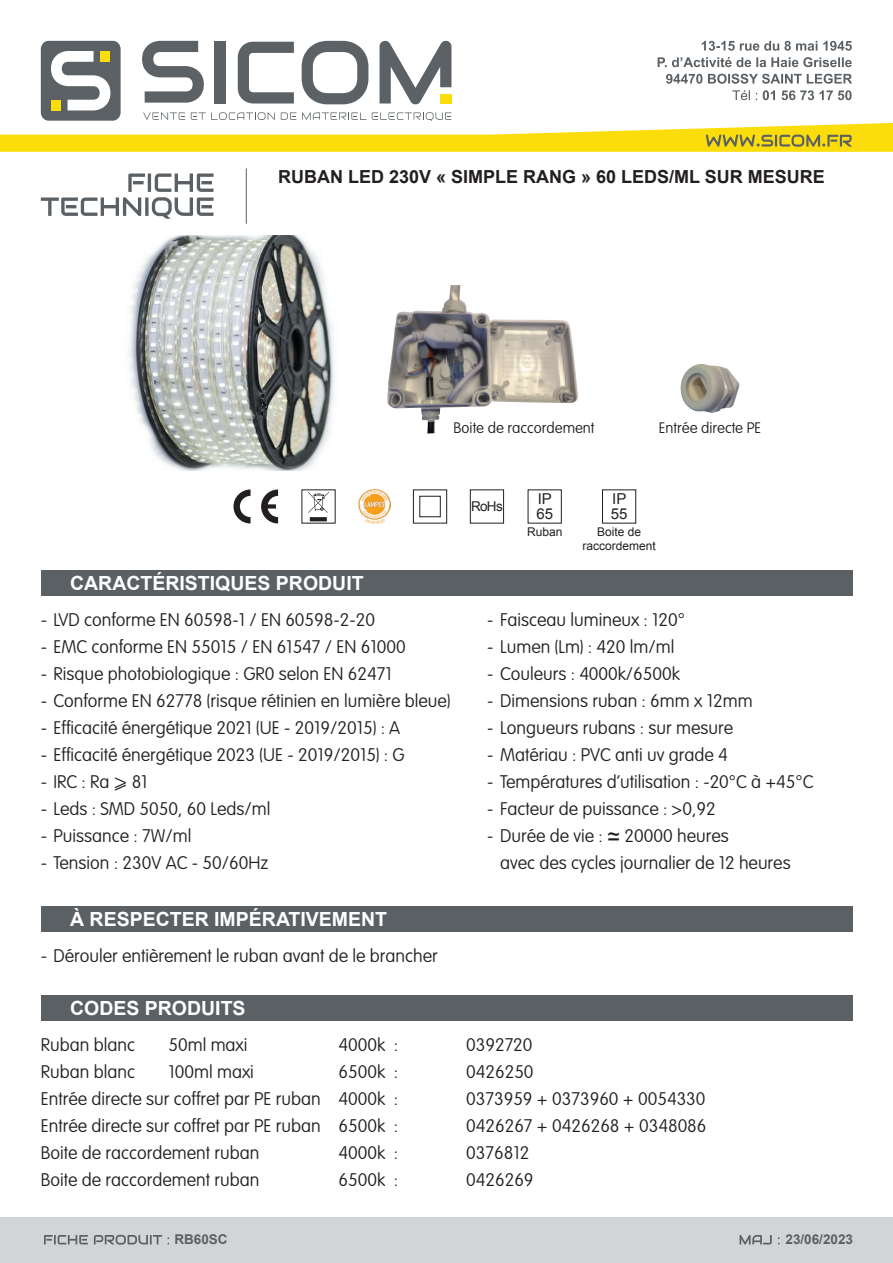
<style>
.page{position:relative;width:893px;height:1263px;background:#fff}
.page>*{position:absolute;margin:0;border:0;box-sizing:border-box;transform-origin:0 0}
.t1{font:700 19.5px "Arial";color:#fff}
.t2{font:100 18px/27px "VAG Rounded Std";color:#231f20}
.t3{font:700 18px "Arial";color:#231f20}
.t4{font:100 15px "VAG Rounded Std";color:#231f20}
.t5{font:15px/15px "Arial";color:#231f20}
.t6{font:700 13.5px "Arial";color:#5b6064}
.t7{font:13.5px "Arial";color:#231f20}
.t8{font:12px/14.4px "Arial";color:#231f20;text-align:center}
.s1{font-family:"Cambria Math";font-weight:400}
.s2{font-family:"Arial Unicode MS";font-weight:400;font-size:22.5px}
</style>
<div class="page">
<div style="left:0;top:1217px;width:893px;height:46px;background:#d3d4d6"></div>
<svg style="left:740px;top:1235px;width:40px;height:9px"></svg>
<svg style="left:41px;top:173px;width:172px;height:46px"></svg>
<div style="left:41px;top:570px;width:811px;height:25px;background:#5b6064"></div>
<svg style="left:0;top:41px;width:893px;height:111px"></svg>
<hr style="left:246px;top:168px;width:1px;height:56px;background:#5b6064">
<svg style="left:44px;top:1235px;width:125px;height:9px"></svg>
<svg style="left:233px;top:489px;width:45px;height:34px"></svg>
<svg style="left:308px;top:492px;width:21px;height:29px"></svg>
<div style="left:602px;top:489px;width:34px;height:34px;border:1px solid #231f20"></div>
<div style="left:413px;top:489px;width:34px;height:34px;border:1px solid #231f20"></div>
<div style="left:419px;top:496px;width:22px;height:21px;border:1px solid #231f20"></div>
<div style="left:470px;top:489px;width:34px;height:34px;border:1px solid #231f20"></div>
<img style="left:359px;top:489px;width:31px;height:35px">
<img style="left:128px;top:235px;width:206px;height:235px">
<div style="left:41px;top:906px;width:811px;height:25px;background:#5b6064"></div>
<img style="left:681px;top:364px;width:58px;height:49px">
<img style="left:387px;top:285px;width:191px;height:148px">
<div style="left:41px;top:995px;width:811px;height:25px;background:#5b6064"></div>
<p class="t3" style="left:278px;top:164px;width:548px">RUBAN LED 230V « SIMPLE RANG » 60 LEDS/ML SUR MESURE</p>
<p class="t4" style="left:453px;top:419px;width:143px">Boite de raccordement</p>
<p class="t4" style="left:659px;top:419px;width:104px">Entrée directe PE</p>
<p class="t1" style="left:70px;top:569px;width:295px">CARACTÉRISTIQUES PRODUIT</p>
<p class="t2" style="left:41px;top:607px;width:336px">- LVD conforme EN 60598-1 / EN 60598-2-20</p>
<p class="t2" style="left:41px;top:634px;width:366px">- EMC conforme EN 55015 / EN 61547 / EN 61000</p>
<p class="t2" style="left:41px;top:661px;width:352px">- Risque photobiologique : GR0 selon EN 62471</p>
<p class="t2" style="left:41px;top:688px;width:411px">- Conforme EN 62778 (risque rétinien en lumière bleue)</p>
<p class="t2" style="left:41px;top:715px;width:361px">- Efficacité énergétique 2021 (UE - 2019/2015) : A</p>
<p class="t2" style="left:41px;top:742px;width:365px">- Efficacité énergétique 2023 (UE - 2019/2015) : G</p>
<p class="t2" style="left:41px;top:769px;width:108px">- IRC : Ra <span class="s1">⩾</span> 81</p>
<p class="t2" style="left:41px;top:796px;width:231px">- Leds : SMD 5050, 60 Leds/ml</p>
<p class="t2" style="left:41px;top:823px;width:152px">- Puissance : 7W/ml</p>
<p class="t2" style="left:41px;top:850px;width:229px">- Tension : 230V AC - 50/60Hz</p>
<p class="t1" style="left:70px;top:905px;width:319px">À RESPECTER IMPÉRATIVEMENT</p>
<p class="t2" style="left:41px;top:943px;width:398px">- Dérouler entièrement le ruban avant de le brancher</p>
<p class="t1" style="left:70px;top:994px;width:177px">CODES PRODUITS</p>
<p class="t7" style="left:471px;top:498px;width:33px">RoHs</p>
<p class="t5" style="left:536px;top:492px;width:18px">IP<br>65</p>
<p class="t5" style="left:611px;top:492px;width:18px">IP<br>55</p>
<p class="t8" style="left:527px;top:525px;width:37px">Ruban</p>
<p class="t8" style="left:582px;top:525px;width:75px">Boite de raccordement</p>
<p class="t2" style="left:487px;top:607px;width:199px">- Faisceau lumineux : 120°</p>
<p class="t2" style="left:487px;top:634px;width:189px">- Lumen (Lm) : 420 lm/ml</p>
<p class="t2" style="left:487px;top:661px;width:194px">- Couleurs : 4000k/6500k</p>
<p class="t2" style="left:487px;top:688px;width:267px">- Dimensions ruban : 6mm x 12mm</p>
<p class="t2" style="left:487px;top:715px;width:247px">- Longueurs rubans : sur mesure</p>
<p class="t2" style="left:487px;top:742px;width:242px">- Matériau : PVC anti uv grade 4</p>
<p class="t2" style="left:487px;top:769px;width:328px">- Températures d’utilisation : -20°C à +45°C</p>
<p class="t2" style="left:487px;top:796px;width:230px">- Facteur de puissance : &gt;0,92</p>
<p class="t2" style="left:500px;top:823px;width:292px;text-indent:-13px">- Durée de vie : <span class="s2">≃</span> 20000 heures<br>avec des cycles journalier de 12 heures</p>
<p class="t2" style="left:41px;top:1032px;width:96px">Ruban blanc</p>
<p class="t2" style="left:168px;top:1032px;width:81px">50ml maxi</p>
<p class="t2" style="left:338px;top:1032px;width:61px">4000k :</p>
<p class="t2" style="left:466px;top:1032px;width:68px">0392720</p>
<p class="t2" style="left:41px;top:1059px;width:96px">Ruban blanc</p>
<p class="t2" style="left:168px;top:1059px;width:87px">100ml maxi</p>
<p class="t2" style="left:338px;top:1059px;width:61px">6500k :</p>
<p class="t2" style="left:466px;top:1059px;width:69px">0426250</p>
<p class="t2" style="left:41px;top:1086px;width:359px">Entrée directe sur coffret par PE ruban 4000k :</p>
<p class="t2" style="left:466px;top:1086px;width:241px">0373959 + 0373960 + 0054330</p>
<p class="t2" style="left:41px;top:1113px;width:359px">Entrée directe sur coffret par PE ruban 6500k :</p>
<p class="t2" style="left:466px;top:1113px;width:242px">0426267 + 0426268 + 0348086</p>
<p class="t2" style="left:41px;top:1140px;width:220px">Boite de raccordement ruban</p>
<p class="t2" style="left:338px;top:1140px;width:61px">4000k :</p>
<p class="t2" style="left:466px;top:1140px;width:65px">0376812</p>
<p class="t2" style="left:41px;top:1167px;width:220px">Boite de raccordement ruban</p>
<p class="t2" style="left:338px;top:1167px;width:61px">6500k :</p>
<p class="t2" style="left:466px;top:1167px;width:69px">0426269</p>
<p class="t6" style="left:174px;top:1230px;width:55px">RB60SC</p>
<p class="t6" style="left:785px;top:1230px;width:69px">23/06/2023</p>
</div>
